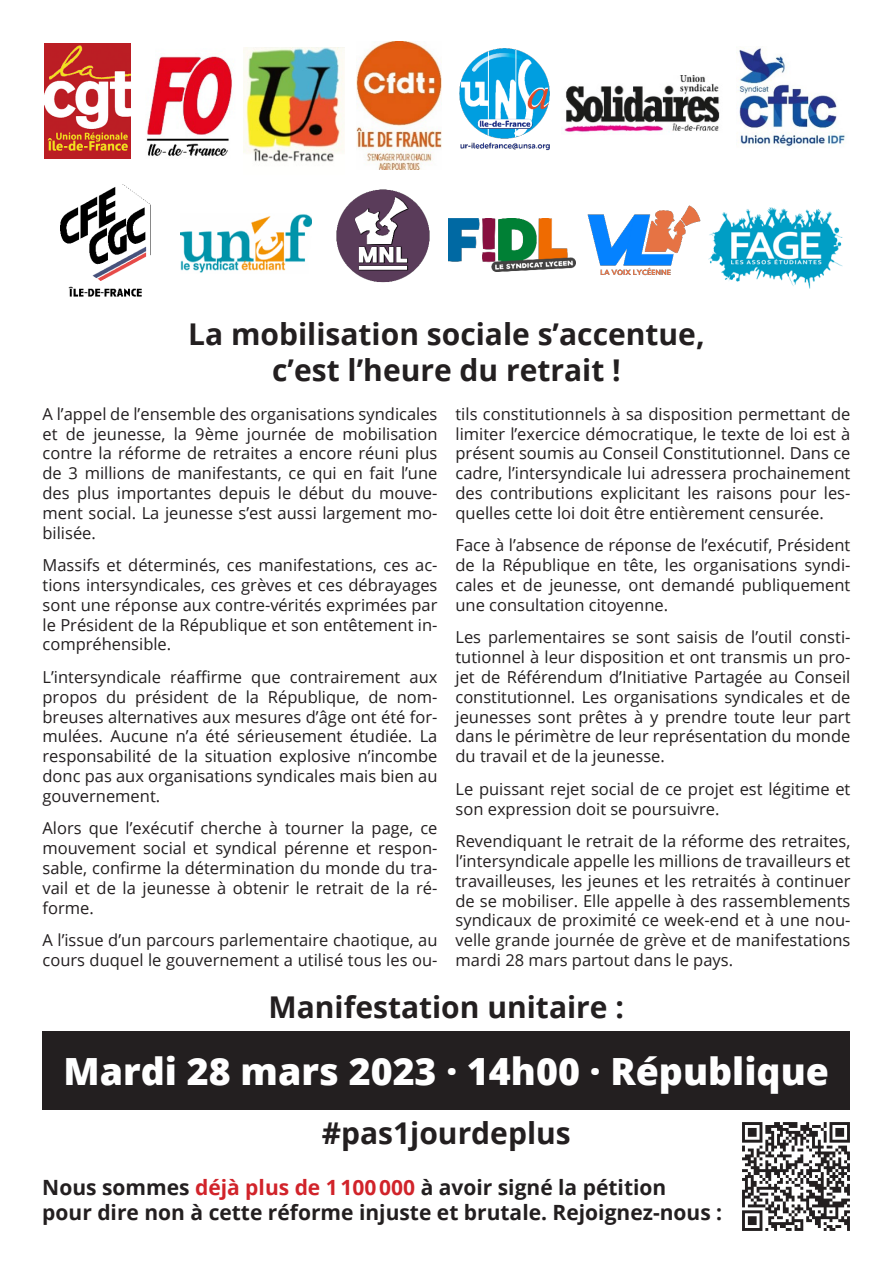
<style>
.page{position:relative;width:893px;height:1263px;background:#fff}
.page>*{position:absolute;margin:0;border:0;box-sizing:border-box;transform-origin:0 0}
.t1{font:800 37.5px "Open Sans";color:#fff}
.t2{font:700 30px/36px "Open Sans";color:#231f20;text-align:center}
.t3{font:700 21px/25.2px "Open Sans";color:#231f20}
.t4{font:16.5px/19.8px "Open Sans";color:#231f20;text-align:justify}
.s1{color:#d1232a}
</style>
<div class="page">
<img style="left:146px;top:56px;width:86px;height:100px">
<img style="left:243px;top:47px;width:102px;height:115px">
<img style="left:564px;top:76px;width:156px;height:56px">
<img style="left:357px;top:41px;width:85px;height:128px">
<img style="left:459px;top:48px;width:91px;height:103px">
<img style="left:737px;top:47px;width:108px;height:100px">
<img style="left:587px;top:205px;width:114px;height:71px">
<img style="left:708px;top:207px;width:134px;height:82px">
<img style="left:180px;top:214px;width:131px;height:59px">
<img style="left:60px;top:185px;width:90px;height:112px">
<img style="left:44px;top:44px;width:86px;height:115px">
<img style="left:448px;top:218px;width:127px;height:53px">
<img style="left:337px;top:190px;width:93px;height:92px">
<div style="left:42px;top:1031px;width:808px;height:79px;background:#231f20"></div>
<img style="left:742px;top:1123px;width:108px;height:108px">
<p class="t2" style="left:188px;top:315px;width:518px">La mobilisation sociale s’accentue, c’est l’heure du retrait !</p>
<p class="t4" style="left:43px;top:403px;width:396px">A l’appel de l’ensemble des organisations syndicales et de jeunesse, la 9ème journée de mobilisation contre la réforme de retraites a encore réuni plus de 3 millions de manifestants, ce qui en fait l’une des plus importantes depuis le début du mouve&shy;ment social. La jeunesse s’est aussi largement mo&shy;bilisée.</p>
<p class="t4" style="left:43px;top:555px;width:396px">Massifs et déterminés, ces manifestations, ces ac&shy;tions intersyndicales, ces grèves et ces débrayages sont une réponse aux contre-vérités exprimées par le Président de la République et son entêtement in&shy;compréhensible.</p>
<p class="t4" style="left:43px;top:667px;width:396px">L’intersyndicale réaffirme que contrairement aux propos du président de la République, de nom&shy;breuses alternatives aux mesures d’âge ont été for&shy;mulées. Aucune n’a été sérieusement étudiée. La responsabilité de la situation explosive n’incombe donc pas aux organisations syndicales mais bien au gouvernement.</p>
<p class="t4" style="left:43px;top:818px;width:396px">Alors que l’exécutif cherche à tourner la page, ce mouvement social et syndical pérenne et respon&shy;sable, confirme la détermination du monde du tra&shy;vail et de la jeunesse à obtenir le retrait de la ré&shy;forme.</p>
<p class="t4" style="left:43px;top:930px;width:396px">A l’issue d’un parcours parlementaire chaotique, au cours duquel le gouvernement a utilisé tous les ou-</p>
<p class="t4" style="left:455px;top:403px;width:396px">tils constitutionnels à sa disposition permettant de limiter l’exercice démocratique, le texte de loi est à présent soumis au Conseil Constitutionnel. Dans ce cadre, l’intersyndicale lui adressera prochainement des contributions explicitant les raisons pour les&shy;quelles cette loi doit être entièrement censurée.</p>
<p class="t4" style="left:455px;top:535px;width:396px">Face à l’absence de réponse de l’exécutif, Président de la République en tête, les organisations syndi&shy;cales et de jeunesse, ont demandé publiquement une consultation citoyenne.</p>
<p class="t4" style="left:455px;top:627px;width:396px">Les parlementaires se sont saisis de l’outil consti&shy;tutionnel à leur disposition et ont transmis un pro&shy;jet de Référendum d’Initiative Partagée au Conseil constitutionnel. Les organisations syndicales et de jeunesses sont prêtes à y prendre toute leur part dans le périmètre de leur représentation du monde du travail et de la jeunesse.</p>
<p class="t4" style="left:455px;top:778px;width:396px">Le puissant rejet social de ce projet est légitime et son expression doit se poursuivre.</p>
<p class="t4" style="left:455px;top:831px;width:396px">Revendiquant le retrait de la réforme des retraites, l’intersyndicale appelle les millions de travailleurs et travailleuses, les jeunes et les retraités à continuer de se mobiliser. Elle appelle à des rassemblements syndicaux de proximité ce week-end et à une nou&shy;velle grande journée de grève et de manifestations mardi 28 mars partout dans le pays.</p>
<p class="t2" style="left:268px;top:988px;width:357px">Manifestation unitaire :</p>
<p class="t1" style="left:64px;top:1043px;width:767px">Mardi 28 mars 2023 · 14h00 · République</p>
<p class="t2" style="left:322px;top:1114px;width:251px">#pas1jourdeplus</p>
<p class="t3" style="left:42px;top:1174px;width:681px">Nous sommes <span class="s1">déjà plus de 1100000</span> à avoir signé la pétition<br>pour dire non à cette réforme injuste et brutale. Rejoignez-nous :</p>
</div>
